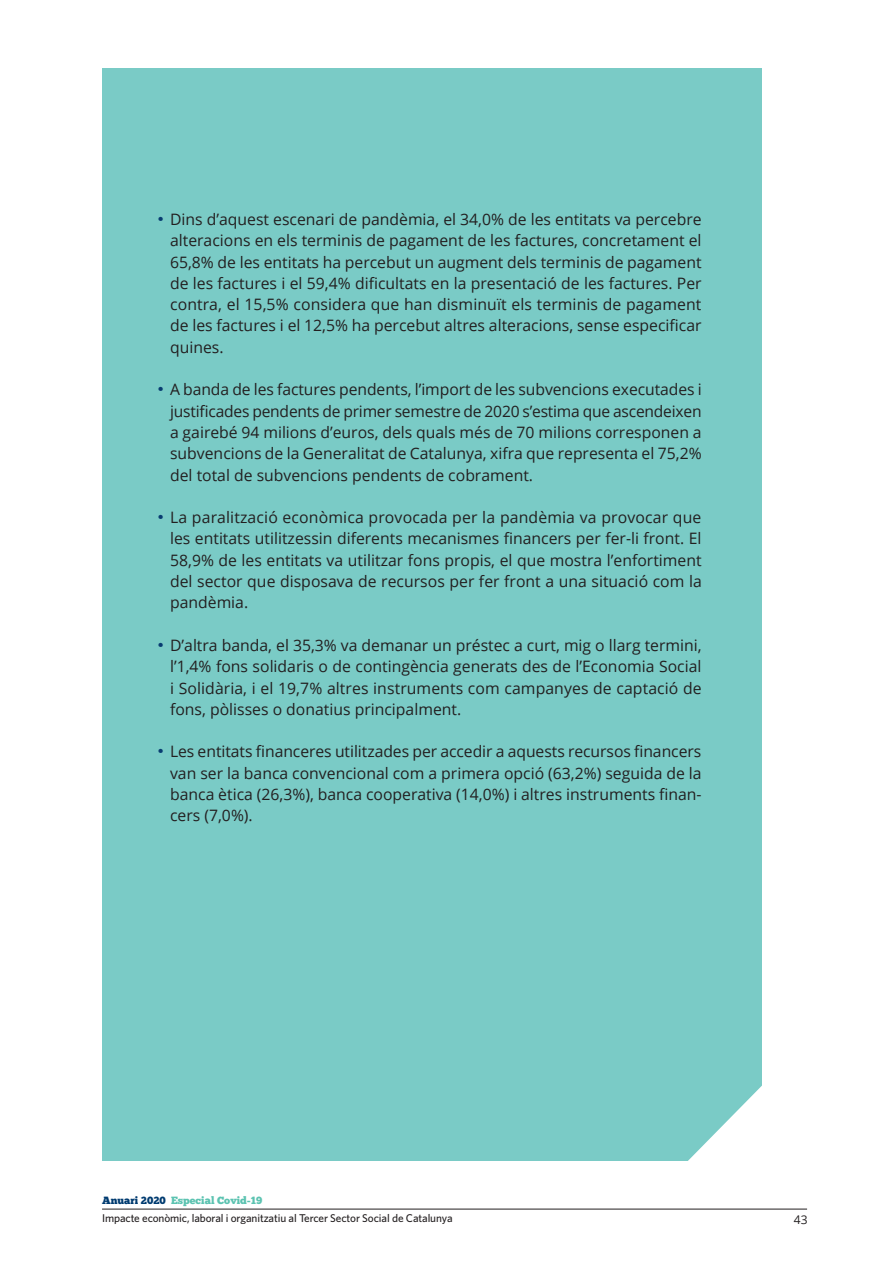
<style>
.page{position:relative;width:893px;height:1263px;background:#fff}
.page>*{position:absolute;margin:0;border:0;box-sizing:border-box;transform-origin:0 0}
.t1{font:15.75px/21.3px "Open Sans";color:#231f20;text-align:justify}
.t2{font:12px "Open Sans";color:#231f20}
.t3{font:500 11.25px "Whitney HTF";letter-spacing:-.01em;color:#231f20}
.t4{font:10.5px "Chunk Five";color:#5cc3b1}
.s1{font-family:"Chunk Five";font-size:18.75px;color:#083c71}
.s2{color:#003b70}
</style>
<div class="page">
<hr style="left:102px;top:1209px;width:705px;height:1px;background:#231f20">
<div style="left:102px;top:68px;width:659px;height:1093px;background:#7acbc6"></div>
<svg style="left:688px;top:1076px;width:74px;height:85px"></svg>
<p class="t1" style="left:170px;top:208px;width:533px;text-indent:-13px"><span class="s1">•</span> Dins d’aquest escenari de pandèmia, el 34,0% de les entitats va percebre alteracions en els terminis de pagament de les factures, concretament el 65,8% de les entitats ha percebut un augment dels terminis de pagament de les factures i el 59,4% dificultats en la presentació de les factures. Per contra, el 15,5% considera que han disminuït els terminis de pagament de les factures i el 12,5% ha percebut altres alteracions, sense especificar quines.</p>
<p class="t1" style="left:170px;top:379px;width:533px;text-indent:-13px"><span class="s1">•</span> A banda de les factures pendents, l’import de les subvencions executades i justificades pendents de primer semestre de 2020 s’estima que ascendeixen a gairebé 94 milions d’euros, dels quals més de 70 milions corresponen a subvencions de la Generalitat de Catalunya, xifra que representa el 75,2% del total de subvencions pendents de cobrament.</p>
<p class="t1" style="left:170px;top:506px;width:533px;text-indent:-13px"><span class="s1">•</span> La paralització econòmica provocada per la pandèmia va provocar que les entitats utilitzessin diferents mecanismes financers per fer-li front. El 58,9% de les entitats va utilitzar fons propis, el que mostra l’enfortiment del sector que disposava de recursos per fer front a una situació com la pandèmia.</p>
<p class="t1" style="left:170px;top:634px;width:533px;text-indent:-13px"><span class="s1">•</span> D’altra banda, el 35,3% va demanar un préstec a curt, mig o llarg termini, l’1,4% fons solidaris o de contingència generats des de l’Economia Social i Solidària, i el 19,7% altres instruments com campanyes de captació de fons, pòlisses o donatius principalment.</p>
<p class="t1" style="left:170px;top:741px;width:533px;text-indent:-13px"><span class="s1">•</span> Les entitats financeres utilitzades per accedir a aquests recursos financers van ser la banca convencional com a primera opció (63,2%) seguida de la banca ètica (26,3%), banca cooperativa (14,0%) i altres instruments finan&shy;cers (7,0%).</p>
<p class="t4" style="left:102px;top:1194px;width:162px"><span class="s2">Anuari 2020</span> Especial Covid-19</p>
<p class="t3" style="left:102px;top:1211px;width:352px">Impacte econòmic, laboral i organitzatiu al Tercer Sector Social de Catalunya</p>
<p class="t2" style="left:794px;top:1211px;width:15px">43</p>
</div>
